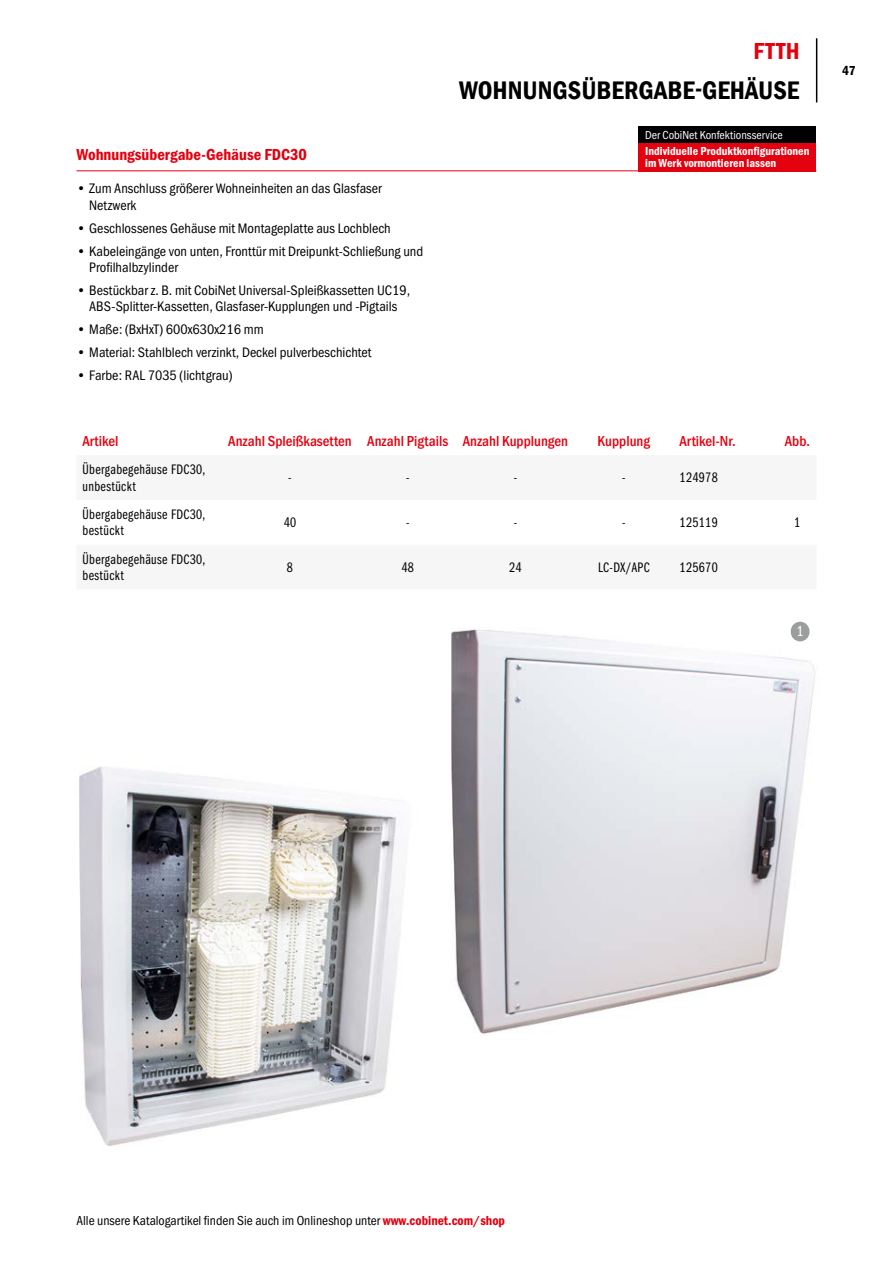
<style>
.page{position:relative;width:893px;height:1263px;background:#fff}
.page>*{position:absolute;margin:0;border:0;box-sizing:border-box;transform-origin:0 0}
.t1{font:600 25.5px "Franklin Gothic Cond ITC";color:#000}
.t2{font:24px "Franklin Gothic URW Con Dem";color:#e3000f}
.t3{font:16.5px "Franklin Gothic URW Con Dem";color:#e3000f}
.t4{font:500 15px "Franklin Gothic URW Cond";color:#e3000f}
.t5{font:15px "Franklin Gothic URW Cond";color:#fff}
.t6{font:14.25px/16.5px "Franklin Gothic URW Cond";color:#000}
.t7{font:14.25px/16.5px "Franklin Gothic URW Com Boo";letter-spacing:.025em;color:#000}
.t8{font:13.5px "Franklin Gothic URW Cond";color:#000}
.t9{font:13.5px "Franklin Gothic URW Con Dem";color:#000}
.t10{font:12px/12px "Franklin Gothic URW Con Dem";color:#fff}
.t11{font:12px "Franklin Gothic URW Cond";color:#fff}
.s1{font-family:"Franklin Gothic URW Con Dem";color:#e3000f}
</style>
<div class="page">
<hr style="left:816px;top:38px;width:1px;height:64px;background:#000">
<img style="left:451px;top:621px;width:364px;height:413px">
<hr style="left:77px;top:170px;width:739px;height:1px;background:#e3000f">
<div style="left:639px;top:127px;width:177px;height:17px;background:#000"></div>
<div style="left:639px;top:143px;width:177px;height:28px;background:#e3000f"></div>
<div style="left:791px;top:622px;width:18px;height:19px;background:#9c9d9d;border-radius:9px"></div>
<img style="left:79px;top:766px;width:324px;height:380px">
<p class="t3" style="left:77px;top:143px;width:232px">Wohnungsübergabe-Gehäuse FDC30</p>
<p class="t6" style="left:89px;top:179px;width:294px;text-indent:-13px">• Zum Anschluss größerer Wohneinheiten an das Glasfaser<br>Netzwerk</p>
<p class="t6" style="left:77px;top:219px;width:316px">• Geschlossenes Gehäuse mit Montageplatte aus Lochblech</p>
<p class="t6" style="left:89px;top:242px;width:335px;text-indent:-13px">• Kabeleingänge von unten, Fronttür mit Dreipunkt-Schließung und<br>Profilhalbzylinder</p>
<p class="t6" style="left:77px;top:281px;width:335px;text-align:center">• Bestückbar z. B. mit CobiNet Universal-Spleißkassetten UC19,<br>ABS-Splitter-Kassetten, Glasfaser-Kupplungen und -Pigtails</p>
<p class="t6" style="left:77px;top:320px;width:189px">• Maße: (BxHxT) 600x630x216 mm</p>
<p class="t6" style="left:77px;top:343px;width:296px">• Material: Stahlblech verzinkt, Deckel pulverbeschichtet</p>
<p class="t6" style="left:77px;top:366px;width:157px">• Farbe: RAL 7035 (lichtgrau)</p>
<h2 class="t2" style="left:753px;top:34px;width:48px">FTTH</h2>
<h1 class="t1" style="left:459px;top:75px;width:342px">WOHNUNGSÜBERGABE-GEHÄUSE</h1>
<p class="t11" style="left:645px;top:126px;width:139px">Der CobiNet Konfektionsservice</p>
<p class="t10" style="left:645px;top:145px;width:166px">Individuelle Produktkonfigurationen im Werk vormontieren lassen</p>
<p class="t4" style="left:83px;top:430px;width:37px">Artikel</p>
<p class="t4" style="left:228px;top:430px;width:341px">Anzahl Spleißkasetten Anzahl Pigtails Anzahl Kupplungen</p>
<p class="t4" style="left:598px;top:430px;width:54px">Kupplung</p>
<p class="t4" style="left:680px;top:430px;width:58px">Artikel-Nr.</p>
<p class="t4" style="left:785px;top:430px;width:27px">Abb.</p>
<p class="t7" style="left:83px;top:460px;width:124px">Übergabegehäuse FDC30, unbestückt</p>
<p class="t7" style="left:288px;top:469px;width:5px">-</p>
<p class="t7" style="left:406px;top:469px;width:5px">-</p>
<p class="t7" style="left:514px;top:469px;width:5px">-</p>
<p class="t7" style="left:622px;top:469px;width:5px">-</p>
<p class="t7" style="left:680px;top:469px;width:40px">124978</p>
<p class="t7" style="left:83px;top:505px;width:124px">Übergabegehäuse FDC30, bestückt</p>
<p class="t7" style="left:284px;top:513px;width:14px">40</p>
<p class="t7" style="left:406px;top:513px;width:5px">-</p>
<p class="t7" style="left:514px;top:513px;width:5px">-</p>
<p class="t7" style="left:622px;top:513px;width:5px">-</p>
<p class="t7" style="left:680px;top:513px;width:40px">125119</p>
<p class="t7" style="left:794px;top:513px;width:8px">1</p>
<p class="t7" style="left:83px;top:550px;width:124px">Übergabegehäuse FDC30, bestückt</p>
<p class="t7" style="left:287px;top:558px;width:8px">8</p>
<p class="t7" style="left:402px;top:558px;width:14px">48</p>
<p class="t7" style="left:509px;top:558px;width:14px">24</p>
<p class="t7" style="left:598px;top:558px;width:53px">LC-DX/APC</p>
<p class="t7" style="left:680px;top:558px;width:40px">125670</p>
<p class="t5" style="left:796px;top:621px;width:9px">1</p>
<p class="t9" style="left:842px;top:61px;width:15px">47</p>
<p class="t8" style="left:77px;top:1210px;width:430px">Alle unsere Katalogartikel finden Sie auch im Onlineshop unter <span class="s1">www.cobinet.com/shop</span></p>
</div>
